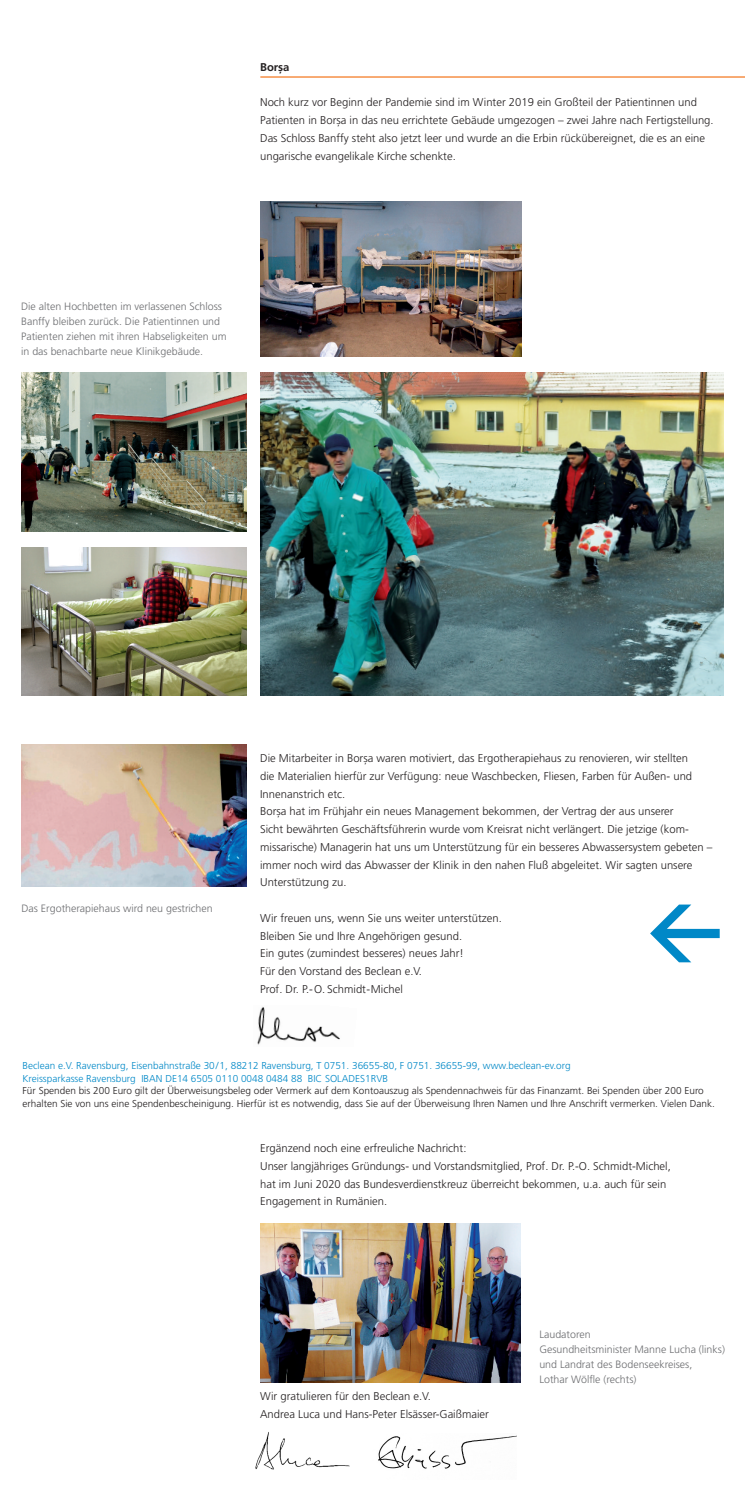
<style>
.page{position:relative;width:745px;height:1489px;background:#fff}
.page>*{position:absolute;margin:0;border:0;box-sizing:border-box;transform-origin:0 0}
.t1{font:700 75px "DIN";color:#0088c7}
.t2{font:300 11.25px/17.8px "Frutiger LT Com";color:#231f20}
.t3{font:700 11.25px "Frutiger LT Com";color:#231f20}
.t4{font:300 10.62px/15px "Frutiger LT Com";color:#6c6d70}
.t5{font:300 10px/12.5px "Frutiger";color:#231f20}
.t6{font:300 10px/12.5px "Frutiger";color:#0088c7}
</style>
<div class="page">
<hr style="left:260px;top:76px;width:484px;height:2px;background:#f47921">
<img style="left:21px;top:744px;width:225px;height:142px">
<img style="left:21px;top:372px;width:225px;height:160px">
<img style="left:21px;top:547px;width:225px;height:148px">
<img style="left:260px;top:1223px;width:260px;height:159px">
<img style="left:378px;top:1436px;width:137px;height:33px">
<img style="left:255px;top:1432px;width:95px;height:37px">
<img style="left:260px;top:372px;width:463px;height:323px">
<img style="left:257px;top:1007px;width:83px;height:38px">
<img style="left:260px;top:201px;width:260px;height:156px">
<p class="t3" style="left:260px;top:60px;width:31px">Borșa</p>
<p class="t2" style="left:260px;top:94px;width:454px">Noch kurz vor Beginn der Pandemie sind im Winter 2019 ein Großteil der Patientinnen und Patienten in Borșa in das neu errichtete Gebäude umgezogen – zwei Jahre nach Fertigstellung.<br>Das Schloss Banffy steht also jetzt leer und wurde an die Erbin rückübereignet, die es an eine ungarische evangelikale Kirche schenkte.</p>
<p class="t4" style="left:21px;top:298px;width:207px">Die alten Hochbetten im verlassenen Schloss Banffy bleiben zurück. Die Patientinnen und Patienten ziehen mit ihren Habseligkeiten um in das benachbarte neue Klinikgebäude.</p>
<p class="t4" style="left:21px;top:900px;width:193px">Das Ergotherapiehaus wird neu gestrichen</p>
<p class="t2" style="left:260px;top:749px;width:453px">Die Mitarbeiter in Borșa waren motiviert, das Ergotherapiehaus zu renovieren, wir stellten<br>die Materialien hierfür zur Verfügung: neue Waschbecken, Fliesen, Farben für Außen- und Innenanstrich etc.<br>Borșa hat im Frühjahr ein neues Management bekommen, der Vertrag der aus unserer<br>Sicht bewährten Geschäftsführerin wurde vom Kreisrat nicht verlängert. Die jetzige (kom&shy;missarische) Managerin hat uns um Unterstützung für ein besseres Abwassersystem gebeten – immer noch wird das Abwasser der Klinik in den nahen Fluß abgeleitet. Wir sagten unsere Unterstützung zu.</p>
<p class="t2" style="left:260px;top:909px;width:243px">Wir freuen uns, wenn Sie uns weiter unterstützen.<br>Bleiben Sie und Ihre Angehörigen gesund.<br>Ein gutes (zumindest besseres) neues Jahr!<br>Für den Vorstand des Beclean e.V.<br>Prof. Dr. P.-O. Schmidt-Michel</p>
<h1 class="t1" style="left:723px;top:965px;width:79px;rotate:-180deg">&gt;</h1>
<p class="t6" style="left:23px;top:1060px;width:549px">Beclean e.V. Ravensburg, Eisenbahnstraße 30/1, 88212 Ravensburg, T 0751. 36655-80, F 0751. 36655-99, www.beclean-ev.org<br>Kreissparkasse Ravensburg IBAN DE14 6505 0110 0048 0484 88 BIC SOLADES1RVB</p>
<p class="t5" style="left:23px;top:1085px;width:693px">Für Spenden bis 200 Euro gilt der Überweisungsbeleg oder Vermerk auf dem Kontoauszug als Spendennachweis für das Finanzamt. Bei Spenden über 200 Euro erhalten Sie von uns eine Spendenbescheinigung. Hierfür ist es notwendig, dass Sie auf der Überweisung Ihren Namen und Ihre Anschrift vermerken. Vielen Dank.</p>
<p class="t2" style="left:260px;top:1139px;width:412px">Ergänzend noch eine erfreuliche Nachricht:<br>Unser langjähriges Gründungs- und Vorstandsmitglied, Prof. Dr. P.-O. Schmidt-Michel, hat im Juni 2020 das Bundesverdienstkreuz überreicht bekommen, u.a. auch für sein Engagement in Rumänien.</p>
<p class="t2" style="left:260px;top:1387px;width:230px">Wir gratulieren für den Beclean e.V.<br>Andrea Luca und Hans-Peter Elsässer-Gaißmaier</p>
<p class="t4" style="left:539px;top:1326px;width:187px">Laudatoren<br>Gesundheitsminister Manne Lucha (links) und Landrat des Bodenseekreises,<br>Lothar Wölfle (rechts)</p>
</div>
